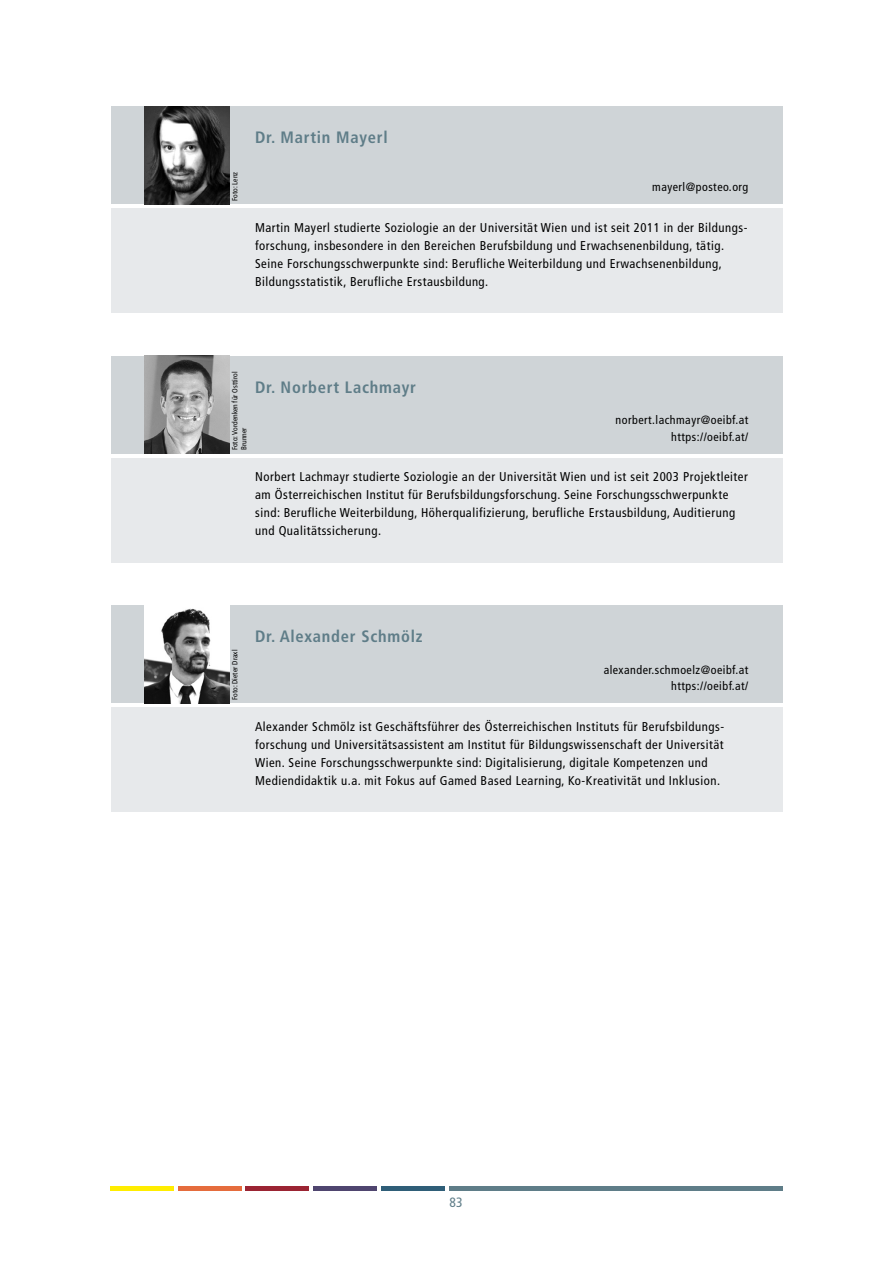
<style>
.page{position:relative;width:893px;height:1263px;background:#fff}
.page>*{position:absolute;margin:0;border:0;box-sizing:border-box;transform-origin:0 0}
.t1{font:700 condensed 16.5px "Frutiger LT Std";letter-spacing:.045em;color:#5f7d88}
.t2{font:condensed 13.5px "Frutiger LT Std";color:#5f7d88}
.CV{font:condensed 12.75px/18px "Frutiger LT Std";letter-spacing:.04em;color:#000}
.CV_Kontakt{font:condensed 12px/16.5px "Frutiger LT Std";letter-spacing:.04em;color:#000;text-align:right}
.t3{font:condensed 7.5px/9px "Frutiger LT Std";letter-spacing:.005em;color:#000}
</style>
<div class="page">
<div style="left:111px;top:1186px;width:63px;height:5px;background:#ffed00"></div>
<div style="left:178px;top:1186px;width:64px;height:5px;background:#e56c3d"></div>
<div style="left:246px;top:1186px;width:63px;height:5px;background:#9b2433"></div>
<div style="left:313px;top:1186px;width:64px;height:5px;background:#4f456f"></div>
<div style="left:381px;top:1186px;width:63px;height:5px;background:#2f5e78"></div>
<div style="left:449px;top:1186px;width:333px;height:5px;background:#5f7d88"></div>
<div style="left:111px;top:106px;width:671px;height:98px;background:#cfd4d7"></div>
<div style="left:111px;top:356px;width:671px;height:98px;background:#cfd4d7"></div>
<div style="left:111px;top:605px;width:671px;height:98px;background:#cfd4d7"></div>
<div style="left:111px;top:208px;width:671px;height:105px;background:#e7e9eb"></div>
<div style="left:111px;top:458px;width:671px;height:105px;background:#e7e9eb"></div>
<div style="left:111px;top:707px;width:671px;height:105px;background:#e7e9eb"></div>
<img style="left:144px;top:106px;width:85px;height:98px">
<img style="left:144px;top:356px;width:85px;height:98px">
<img style="left:144px;top:605px;width:85px;height:98px">
<p class="t3" style="left:230px;top:201px;width:30px;rotate:-90deg">Foto: Lenz</p>
<p class="t1" style="left:255px;top:128px;width:134px">Dr. Martin Mayerl</p>
<p class="CV_Kontakt" style="left:652px;top:179px;width:98px">mayerl@posteo.org</p>
<p class="CV" style="left:255px;top:218px;width:494px">Martin Mayerl studierte Soziologie an der Universität Wien und ist seit 2011 in der Bildungs&shy;forschung, insbesondere in den Bereichen Berufsbildung und Erwachsenenbildung, tätig.<br>Seine Forschungsschwerpunkte sind: Berufliche Weiterbildung und Erwachsenenbildung, Bildungsstatistik, Berufliche Erstausbildung.</p>
<p class="t3" style="left:230px;top:450px;width:80px;rotate:-90deg">Foto: Vordenken für Osttirol<br>Brunner</p>
<p class="t1" style="left:255px;top:377px;width:162px">Dr. Norbert Lachmayr</p>
<p class="CV_Kontakt" style="left:615px;top:412px;width:134px">norbert.lachmayr@oeibf.at https://oeibf.at/</p>
<p class="CV" style="left:255px;top:468px;width:494px">Norbert Lachmayr studierte Soziologie an der Universität Wien und ist seit 2003 Projektleiter am Österreichischen Institut für Berufsbildungsforschung. Seine Forschungsschwerpunkte sind: Berufliche Weiterbildung, Höherqualifizierung, berufliche Erstausbildung, Auditierung und Qualitätssicherung.</p>
<p class="t3" style="left:230px;top:700px;width:52px;rotate:-90deg">Foto: Dieter Draxl</p>
<p class="t1" style="left:255px;top:627px;width:169px">Dr. Alexander Schmölz</p>
<p class="CV_Kontakt" style="left:604px;top:662px;width:146px">alexander.schmoelz@oeibf.at https://oeibf.at/</p>
<p class="CV" style="left:255px;top:717px;width:470px">Alexander Schmölz ist Geschäftsführer des Österreichischen Instituts für Berufsbildungs&shy;forschung und Universitätsassistent am Institut für Bildungswissenschaft der Universität Wien. Seine Forschungsschwerpunkte sind: Digitalisierung, digitale Kompetenzen und Mediendidaktik u.a. mit Fokus auf Gamed Based Learning, Ko-Kreativität und Inklusion.</p>
<p class="t2" style="left:449px;top:1195px;width:15px">83</p>
</div>
